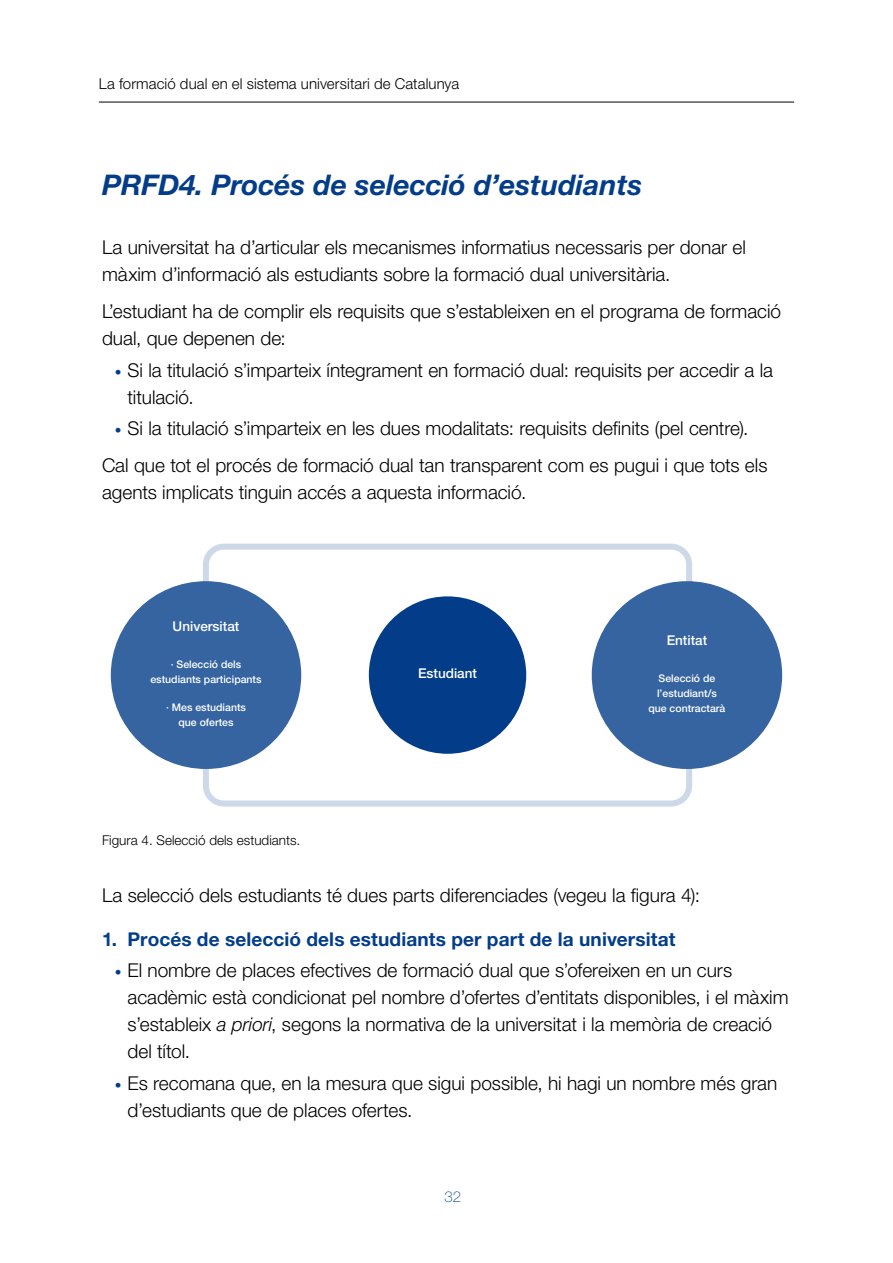
<style>
.page{position:relative;width:893px;height:1263px;background:#fff}
.page>*{position:absolute;margin:0;border:0;box-sizing:border-box;transform-origin:0 0}
._1_2_3_TITOL_1_-_H2_-_2{font:italic 700 28.5px "Helvetica Neue LT Std";color:#033d8a}
.TEXT{font:300 19.05px/27px "Helvetica Neue LT Std";color:#000}
.text_1__2__3{font:700 19.05px "Helvetica Neue LT Std";letter-spacing:.005em;color:#033d8a}
.t1{font:300 15px "Helvetica Neue LT Std";letter-spacing:.005em;color:#000}
.t2{font:100 15px "Helvetica Neue LT Std";color:#033d8a}
.text_SOTA_TALUA{font:300 13.5px "Helvetica Neue LT Std";color:#000}
.t3{font:500 13.5px "Helvetica Neue LT Std";color:#fff}
.t4{font:500 10.5px/15px "Helvetica Neue LT Std";color:#fff;text-align:center}
.s1{font-size:13.5px;color:#033d8a}
.s2{font-style:italic}
</style>
<div class="page">
<hr style="left:99px;top:102px;width:695px;height:1px;background:#000">
<div style="left:369px;top:596px;width:157px;height:158px;background:#033d8a;border-radius:50%"></div>
<div style="left:203px;top:544px;width:489px;height:262px;border:6px solid #cdd8e8;border-radius:18px"></div>
<div style="left:111px;top:581px;width:190px;height:188px;background:#3564a1;border-radius:50%"></div>
<div style="left:592px;top:581px;width:190px;height:188px;background:#3564a1;border-radius:50%"></div>
<p class="t1" style="left:99px;top:75px;width:362px">La formació dual en el sistema universitari de Catalunya</p>
<h2 class="_1_2_3_TITOL_1_-_H2_-_2" style="left:102px;top:167px;width:542px">PRFD4. Procés de selecció d’estudiants</h2>
<p class="TEXT" style="left:102px;top:233px;width:645px">La universitat ha d’articular els mecanismes informatius necessaris per donar el màxim d’informació als estudiants sobre la formació dual universitària.</p>
<p class="TEXT" style="left:102px;top:298px;width:680px">L’estudiant ha de complir els requisits que s’estableixen en el programa de formació dual, que depenen de:</p>
<p class="TEXT" style="left:128px;top:356px;width:647px;text-indent:-13px"><span class="s1">•</span> Si la titulació s’imparteix íntegrament en formació dual: requisits per accedir a la titulació.</p>
<p class="TEXT" style="left:115px;top:414px;width:635px"><span class="s1">•</span> Si la titulació s’imparteix en les dues modalitats: requisits definits (pel centre).</p>
<p class="TEXT" style="left:102px;top:452px;width:667px">Cal que tot el procés de formació dual tan transparent com es pugui i que tots els agents implicats tinguin accés a aquesta informació.</p>
<p class="t3" style="left:173px;top:618px;width:68px">Universitat</p>
<p class="t4" style="left:150px;top:657px;width:113px">· Selecció dels estudiants participants</p>
<p class="t4" style="left:166px;top:699px;width:81px">· Mes estudiants que ofertes</p>
<p class="text_SOTA_TALUA" style="left:102px;top:832px;width:200px">Figura 4. Selecció dels estudiants.</p>
<p class="t3" style="left:418px;top:665px;width:61px">Estudiant</p>
<p class="t3" style="left:667px;top:632px;width:42px">Entitat</p>
<p class="t4" style="left:648px;top:671px;width:79px">Selecció de l’estudiant/s que contractarà</p>
<p class="TEXT" style="left:102px;top:881px;width:599px">La selecció dels estudiants té dues parts diferenciades (vegeu la figura 4):</p>
<p class="text_1__2__3" style="left:102px;top:928px;width:575px">1. Procés de selecció dels estudiants per part de la universitat</p>
<p class="TEXT" style="left:128px;top:957px;width:662px;text-indent:-13px"><span class="s1">•</span> El nombre de places efectives de formació dual que s’ofereixen en un curs acadèmic està condicionat pel nombre d’ofertes d’entitats disponibles, i el màxim s’estableix <span class="s2">a priori</span>, segons la normativa de la universitat i la memòria de creació del títol.</p>
<p class="TEXT" style="left:128px;top:1069px;width:651px;text-indent:-13px"><span class="s1">•</span> Es recomana que, en la mesura que sigui possible, hi hagi un nombre més gran d’estudiants que de places ofertes.</p>
<p class="t2" style="left:445px;top:1188px;width:18px">32</p>
</div>
